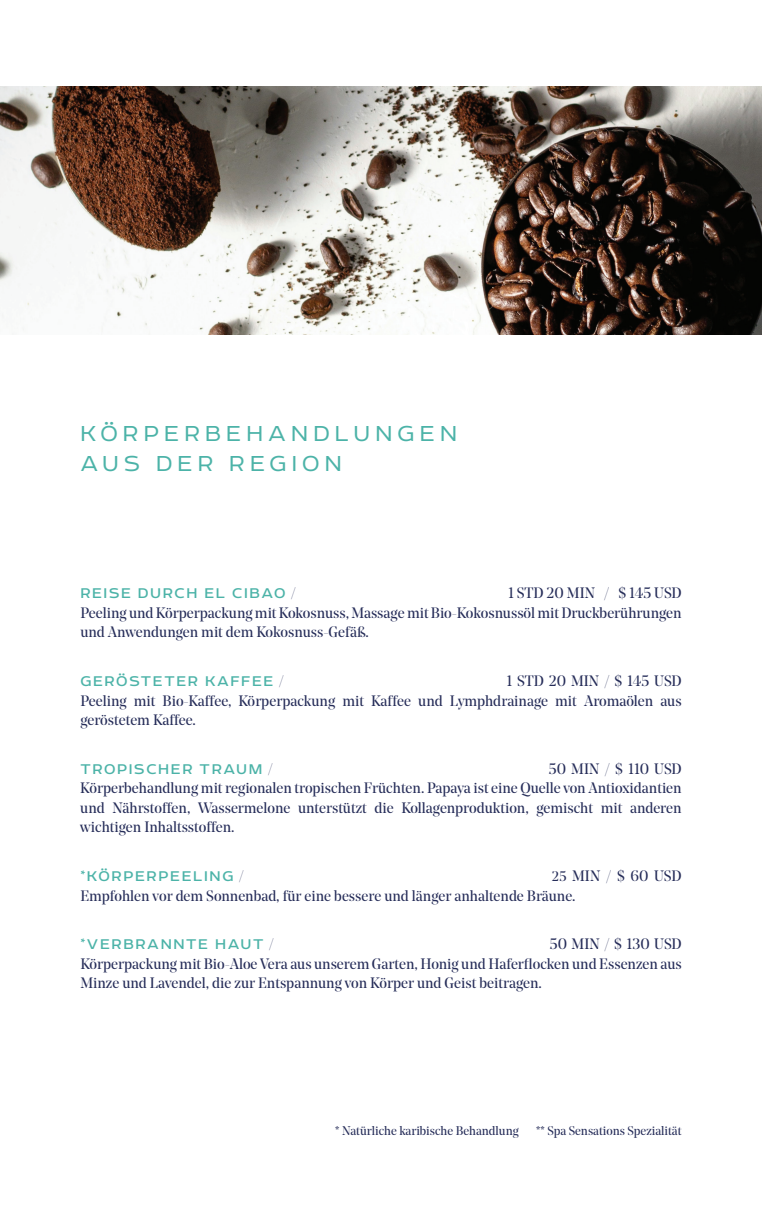
<style>
.page{position:relative;width:762px;height:1205px;background:#fff}
.page>*{position:absolute;margin:0;border:0;box-sizing:border-box;transform-origin:0 0}
.t1{font:300 25px/30px "Echoes Sans";letter-spacing:.21em;color:#4cb3a8}
.t2{font:16.25px "Echoes Sans";letter-spacing:.1em;color:#4cb3a8}
.t3{font:15px/19.5px "Noe Display";color:#262d59;text-align:justify}
.t4{font:12.5px "Noe Display";color:#262d59}
.s1{font-family:"Noe Display";font-size:13.75px;color:#262d59}
.s2{font-size:13.75px}
</style>
<div class="page">
<img style="left:0;top:87px;width:762px;height:248px">
<h1 class="t1" style="left:80px;top:418px;width:378px">KÖRPERBEHANDLUNGEN<br>AUS DER REGION</h1>
<p class="t3" style="left:80px;top:583px;width:603px;text-indent:428px">1 STD 20 MIN / $ 145 USD Peeling und Körperpackung mit Kokosnuss, Massage mit Bio-Kokosnussöl mit Druckberührungen und Anwendungen mit dem Kokosnuss-Gefäß.</p>
<p class="t2" style="left:80px;top:672px;width:205px">GERÖSTETER KAFFEE <span class="s1">/</span></p>
<p class="t2" style="left:80px;top:584px;width:217px">REISE DURCH EL CIBAO <span class="s1">/</span></p>
<p class="t3" style="left:80px;top:671px;width:603px;text-indent:426px">1 STD 20 MIN / $ 145 USD Peeling mit Bio-Kaffee, Körperpackung mit Kaffee und Lymphdrainage mit Aromaölen aus geröstetem Kaffee.</p>
<p class="t2" style="left:80px;top:760px;width:194px">TROPISCHER TRAUM <span class="s1">/</span></p>
<p class="t3" style="left:80px;top:759px;width:603px;text-indent:468px">50 MIN / $ 110 USD Körperbehandlung mit regionalen tropischen Früchten. Papaya ist eine Quelle von Antioxidantien und Nährstoffen, Wassermelone unterstützt die Kollagenproduktion, gemischt mit anderen wichtigen Inhaltsstoffen.</p>
<p class="t2" style="left:80px;top:867px;width:165px">*KÖRPERPEELING <span class="s1">/</span></p>
<p class="t3" style="left:80px;top:866px;width:603px;text-indent:471px"><span class="s2">25</span> MIN / $ 60 USD<br>Empfohlen vor dem Sonnenbad, für eine bessere und länger anhaltende Bräune.</p>
<p class="t2" style="left:80px;top:935px;width:195px">*VERBRANNTE HAUT <span class="s1">/</span></p>
<p class="t3" style="left:80px;top:934px;width:603px;text-indent:469px">50 MIN / $ 130 USD Körperpackung mit Bio-Aloe Vera aus unserem Garten, Honig und Haferflocken und Essenzen aus Minze und Lavendel, die zur Entspannung von Körper und Geist beitragen.</p>
<p class="t4" style="left:335px;top:1122px;width:185px">* Natürliche karibische Behandlung</p>
<p class="t4" style="left:536px;top:1122px;width:147px">** Spa Sensations Spezialität</p>
</div>
